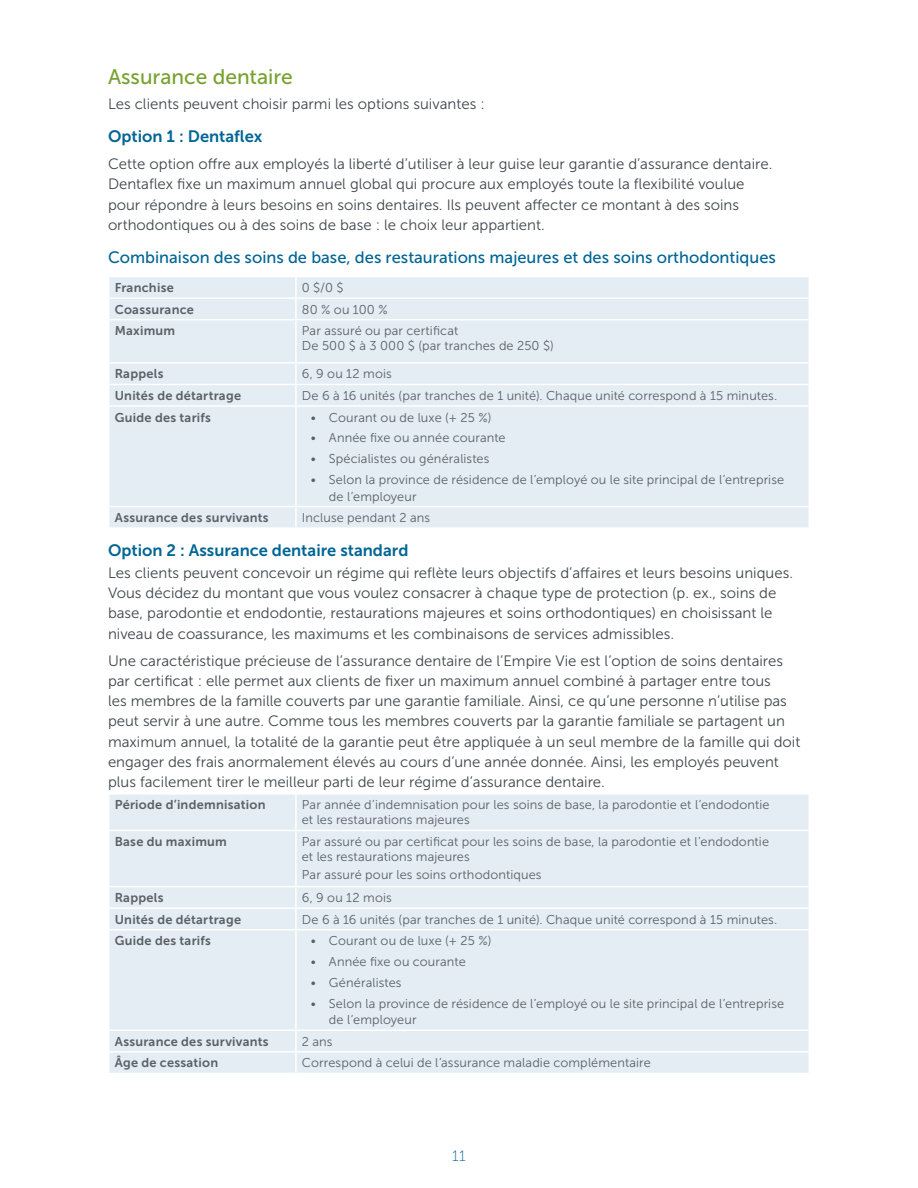
<style>
.page{position:relative;width:918px;height:1188px;background:#fff}
.page>*{position:absolute;margin:0;border:0;box-sizing:border-box;transform-origin:0 0}
.t1{font:21px "Museo Sans 500";color:#78a22f}
.t2{font:16.5px "Museo Sans 500";color:#006594}
.t3{font:16.5px "Museo Sans 700";color:#006594}
.t4{font:15px/20.2px "Museo Sans 300";color:#3f474c}
.t5{font:15px "Museo Sans 100";color:#006594}
.t6{font:12.75px/15px "Museo Sans 300";letter-spacing:.01em;color:#5a6166}
.t7{font:12.75px "Museo Sans 700";letter-spacing:.02em;color:#5a6166}
</style>
<div class="page">
<div style="left:110px;top:277px;width:698px;height:250px;background:#e4ecf4"></div>
<hr style="left:295px;top:277px;width:2px;height:20px;background:#fff">
<hr style="left:295px;top:299px;width:2px;height:20px;background:#fff">
<hr style="left:108px;top:297px;width:188px;height:2px;background:#fff">
<hr style="left:108px;top:319px;width:188px;height:1px;background:#fff">
<hr style="left:296px;top:297px;width:514px;height:2px;background:#fff">
<hr style="left:296px;top:319px;width:514px;height:1px;background:#fff">
<hr style="left:295px;top:320px;width:2px;height:42px;background:#fff">
<hr style="left:108px;top:362px;width:188px;height:2px;background:#fff">
<hr style="left:296px;top:362px;width:514px;height:2px;background:#fff">
<hr style="left:295px;top:364px;width:2px;height:20px;background:#fff">
<hr style="left:108px;top:384px;width:188px;height:1px;background:#fff">
<hr style="left:296px;top:384px;width:514px;height:1px;background:#fff">
<hr style="left:295px;top:385px;width:2px;height:20px;background:#fff">
<hr style="left:108px;top:405px;width:188px;height:2px;background:#fff">
<hr style="left:296px;top:405px;width:514px;height:2px;background:#fff">
<hr style="left:295px;top:407px;width:2px;height:99px;background:#fff">
<hr style="left:295px;top:507px;width:2px;height:20px;background:#fff">
<hr style="left:108px;top:506px;width:188px;height:1px;background:#fff">
<hr style="left:296px;top:506px;width:514px;height:1px;background:#fff">
<div style="left:110px;top:795px;width:698px;height:278px;background:#e4ecf4"></div>
<hr style="left:295px;top:795px;width:2px;height:35px;background:#fff">
<hr style="left:108px;top:830px;width:188px;height:1px;background:#fff">
<hr style="left:296px;top:830px;width:514px;height:1px;background:#fff">
<hr style="left:295px;top:831px;width:2px;height:55px;background:#fff">
<hr style="left:108px;top:886px;width:188px;height:1px;background:#fff">
<hr style="left:296px;top:886px;width:514px;height:1px;background:#fff">
<hr style="left:295px;top:887px;width:2px;height:20px;background:#fff">
<hr style="left:108px;top:907px;width:188px;height:2px;background:#fff">
<hr style="left:296px;top:907px;width:514px;height:2px;background:#fff">
<hr style="left:295px;top:909px;width:2px;height:20px;background:#fff">
<hr style="left:108px;top:929px;width:188px;height:2px;background:#fff">
<hr style="left:296px;top:929px;width:514px;height:2px;background:#fff">
<hr style="left:295px;top:931px;width:2px;height:99px;background:#fff">
<hr style="left:108px;top:1030px;width:188px;height:1px;background:#fff">
<hr style="left:296px;top:1030px;width:514px;height:1px;background:#fff">
<hr style="left:295px;top:1031px;width:2px;height:20px;background:#fff">
<hr style="left:108px;top:1051px;width:188px;height:2px;background:#fff">
<hr style="left:296px;top:1051px;width:514px;height:2px;background:#fff">
<hr style="left:295px;top:1053px;width:2px;height:20px;background:#fff">
<h1 class="t1" style="left:108px;top:65px;width:186px">Assurance dentaire</h1>
<p class="t4" style="left:108px;top:94px;width:378px">Les clients peuvent choisir parmi les options suivantes :</p>
<p class="t3" style="left:108px;top:127px;width:156px">Option 1 : Dentaflex</p>
<p class="t4" style="left:108px;top:154px;width:666px">Cette option offre aux employés la liberté d’utiliser à leur guise leur garantie d’assurance dentaire.<br>Dentaflex fixe un maximum annuel global qui procure aux employés toute la flexibilité voulue pour répondre à leurs besoins en soins dentaires. Ils peuvent affecter ce montant à des soins orthodontiques ou à des soins de base : le choix leur appartient.</p>
<p class="t2" style="left:108px;top:248px;width:669px">Combinaison des soins de base, des restaurations majeures et des soins orthodontiques</p>
<p class="t7" style="left:115px;top:281px;width:61px">Franchise</p>
<p class="t6" style="left:302px;top:280px;width:43px">0 $/0 $</p>
<p class="t7" style="left:115px;top:302px;width:81px">Coassurance</p>
<p class="t6" style="left:302px;top:302px;width:87px">80 % ou 100 %</p>
<p class="t7" style="left:115px;top:324px;width:62px">Maximum</p>
<p class="t6" style="left:302px;top:323px;width:253px">Par assuré ou par certificat<br>De 500 $ à 3 000 $ (par tranches de 250 $)</p>
<p class="t7" style="left:115px;top:367px;width:50px">Rappels</p>
<p class="t6" style="left:302px;top:367px;width:91px">6, 9 ou 12 mois</p>
<p class="t7" style="left:115px;top:388px;width:128px">Unités de détartrage</p>
<p class="t6" style="left:302px;top:388px;width:477px">De 6 à 16 unités (par tranches de 1 unité). Chaque unité correspond à 15 minutes.</p>
<p class="t7" style="left:115px;top:410px;width:98px">Guide des tarifs</p>
<p class="t6" style="left:311px;top:410px;width:182px">• Courant ou de luxe (+ 25 %)</p>
<p class="t6" style="left:311px;top:431px;width:196px">• Année fixe ou année courante</p>
<p class="t6" style="left:311px;top:451px;width:180px">• Spécialistes ou généralistes</p>
<p class="t6" style="left:329px;top:471px;width:457px;line-height:16.5px;text-indent:-18px">• Selon la province de résidence de l’employé ou le site principal de l’entreprise de l’employeur</p>
<p class="t7" style="left:115px;top:511px;width:155px">Assurance des survivants</p>
<p class="t6" style="left:302px;top:510px;width:130px">Incluse pendant 2 ans</p>
<p class="t3" style="left:108px;top:541px;width:302px">Option 2 : Assurance dentaire standard</p>
<p class="t4" style="left:108px;top:563px;width:687px">Les clients peuvent concevoir un régime qui reflète leurs objectifs d’affaires et leurs besoins uniques.<br>Vous décidez du montant que vous voulez consacrer à chaque type de protection (p. ex., soins de base, parodontie et endodontie, restaurations majeures et soins orthodontiques) en choisissant le niveau de coassurance, les maximums et les combinaisons de services admissibles.</p>
<p class="t4" style="left:108px;top:650px;width:694px">Une caractéristique précieuse de l’assurance dentaire de l’Empire Vie est l’option de soins dentaires par certificat : elle permet aux clients de fixer un maximum annuel combiné à partager entre tous<br>les membres de la famille couverts par une garantie familiale. Ainsi, ce qu’une personne n’utilise pas peut servir à une autre. Comme tous les membres couverts par la garantie familiale se partagent un maximum annuel, la totalité de la garantie peut être appliquée à un seul membre de la famille qui doit engager des frais anormalement élevés au cours d’une année donnée. Ainsi, les employés peuvent plus facilement tirer le meilleur parti de leur régime d’assurance dentaire.</p>
<p class="t7" style="left:115px;top:798px;width:152px">Période d’indemnisation</p>
<p class="t6" style="left:302px;top:798px;width:469px">Par année d’indemnisation pour les soins de base, la parodontie et l’endodontie et les restaurations majeures</p>
<p class="t7" style="left:115px;top:835px;width:114px">Base du maximum</p>
<p class="t6" style="left:302px;top:834px;width:469px">Par assuré ou par certificat pour les soins de base, la parodontie et l’endodontie et les restaurations majeures</p>
<p class="t6" style="left:302px;top:867px;width:241px">Par assuré pour les soins orthodontiques</p>
<p class="t7" style="left:115px;top:891px;width:50px">Rappels</p>
<p class="t6" style="left:302px;top:890px;width:91px">6, 9 ou 12 mois</p>
<p class="t7" style="left:115px;top:912px;width:128px">Unités de détartrage</p>
<p class="t6" style="left:302px;top:912px;width:477px">De 6 à 16 unités (par tranches de 1 unité). Chaque unité correspond à 15 minutes.</p>
<p class="t7" style="left:115px;top:934px;width:98px">Guide des tarifs</p>
<p class="t6" style="left:311px;top:934px;width:182px">• Courant ou de luxe (+ 25 %)</p>
<p class="t6" style="left:311px;top:954px;width:156px">• Année fixe ou courante</p>
<p class="t6" style="left:311px;top:975px;width:92px">• Généralistes</p>
<p class="t6" style="left:329px;top:995px;width:457px;line-height:16.5px;text-indent:-18px">• Selon la province de résidence de l’employé ou le site principal de l’entreprise de l’employeur</p>
<p class="t7" style="left:115px;top:1034px;width:155px">Assurance des survivants</p>
<p class="t6" style="left:302px;top:1034px;width:32px">2 ans</p>
<p class="t7" style="left:115px;top:1056px;width:105px">Âge de cessation</p>
<p class="t6" style="left:302px;top:1056px;width:350px">Correspond à celui de l’assurance maladie complémentaire</p>
<p class="t5" style="left:452px;top:1148px;width:15px">11</p>
</div>
